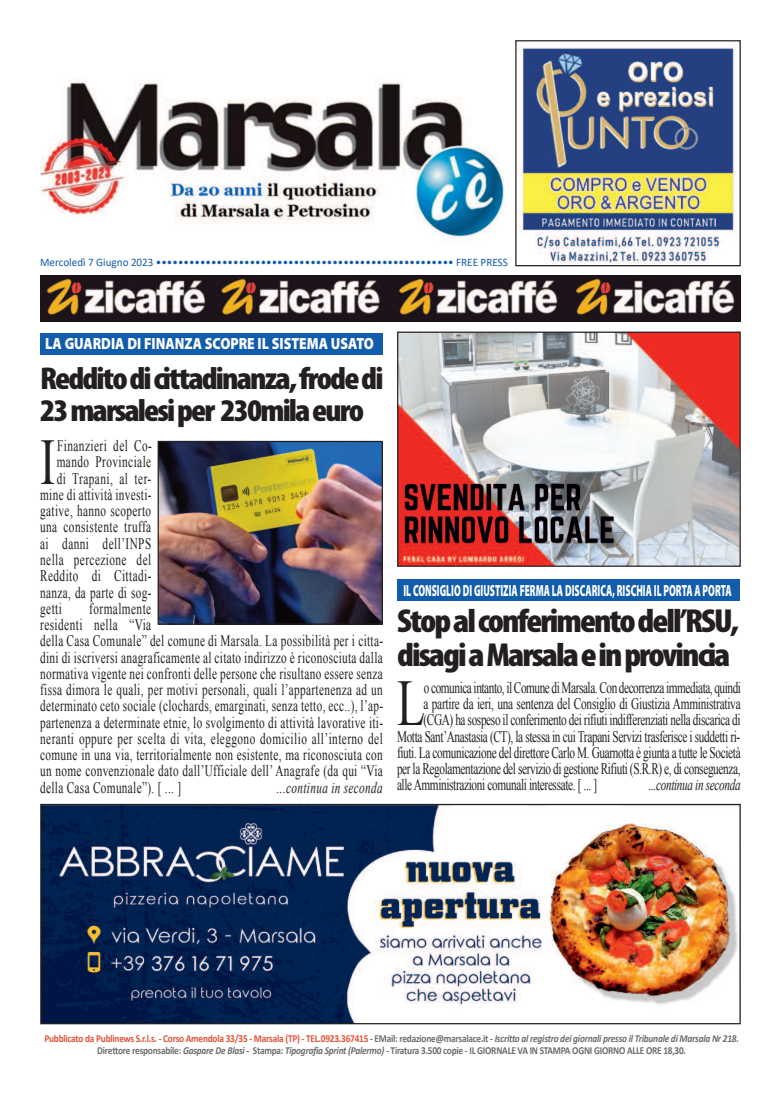
<style>
.page{position:relative;width:780px;height:1099px;background:#fff}
.page>*{position:absolute;margin:0;border:0;box-sizing:border-box;transform-origin:0 0}
.t1{font:65.12px "Times New Roman";color:#231f20;scale:.7 1}
.t2{font:900 condensed 33.38px/33.9px "Myriad Pro";letter-spacing:-.055em;color:#231f20;scale:1.08 1}
.t3{font:900 condensed 31.62px/32.1px "Myriad Pro";letter-spacing:-.055em;color:#231f20;scale:1.08 1}
.t4{font:900 16.25px "Myriad Pro";color:#fff;scale:.57 1}
.t5{font:900 16.25px "Myriad Pro";color:#fff;scale:.85 1}
.t6{font:16px/16.2px "Times New Roman";letter-spacing:.03em;color:#231f20;scale:.7 1}
.t7{font:16px "Times New Roman";letter-spacing:-.03em;color:#231f20;scale:.7 1}
.t8{font:16px "Times New Roman";letter-spacing:-.035em;color:#231f20;scale:.7 1}
.t9{font:16px "Times New Roman";letter-spacing:-.02em;color:#231f20;scale:.7 1}
.t10{font:italic 16px "Times New Roman";letter-spacing:.03em;color:#231f20;scale:.7 1}
.t11{font:italic 16px "Times New Roman";letter-spacing:-.03em;color:#231f20;scale:.7 1}
.t12{font:11.38px "Calibri";color:#115cab}
.t13{font:700 10.62px/12px "Calibri";letter-spacing:-.025em;color:#6c6d70;text-align:center;scale:.87 1}
.s1{color:#e15438}
.s2{font-style:italic}
</style>
<div class="page">
<img style="left:40px;top:275px;width:700px;height:46px">
<img style="left:42px;top:805px;width:696px;height:217px">
<div style="left:40px;top:803px;width:700px;height:221px;border:1px solid #231f20"></div>
<img style="left:399px;top:333px;width:339px;height:232px">
<div style="left:397px;top:331px;width:343px;height:236px;border:1px solid #231f20"></div>
<img style="left:517px;top:43px;width:221px;height:221px">
<div style="left:515px;top:40px;width:225px;height:226px;border:1px solid #231f20"></div>
<div style="left:40px;top:333px;width:343px;height:22px;background:#115cab"></div>
<div style="left:397px;top:579px;width:342px;height:22px;background:#115cab"></div>
<img style="left:40px;top:79px;width:464px;height:158px">
<img style="left:160px;top:443px;width:221px;height:179px">
<div style="left:158px;top:441px;width:225px;height:183px;border:1px solid #231f20"></div>
<p class="t12" style="left:40px;top:257px;width:469px">Mercoledì 7 Giugno 2023 •••••••••••••••••••••••••••••••••••••••••••••••••••••• FREE PRESS</p>
<p class="t5" style="left:45px;top:338px;width:388px">LA GUARDIA DI FINANZA SCOPRE IL SISTEMA USATO</p>
<h3 class="t3" style="left:40px;top:365px;width:319px">Redditodicittadinanza,frodedi<br>23marsalesiper 230milaeuro</h3>
<h1 class="t1" style="left:40px;top:425px;width:23px">I</h1>
<p class="t6" style="left:57px;top:437px;width:137px">Finanzieri del Co-</p>
<p class="t6" style="left:57px;top:454px;width:136px">mando Provinciale</p>
<p class="t6" style="left:57px;top:470px;width:137px">di Trapani, al ter-</p>
<p class="t6" style="left:40px;top:486px;width:161px">mine di attività investi-</p>
<p class="t6" style="left:40px;top:502px;width:160px">gative, hanno scoperto</p>
<p class="t6" style="left:40px;top:519px;width:160px">una consistente truffa</p>
<p class="t6" style="left:40px;top:535px;width:160px">ai danni dell’INPS</p>
<p class="t6" style="left:40px;top:551px;width:160px">nella percezione del</p>
<p class="t6" style="left:40px;top:567px;width:161px">Reddito di Cittadi-</p>
<p class="t6" style="left:40px;top:584px;width:161px">nanza, da parte di sog-</p>
<p class="t6" style="left:40px;top:600px;width:33px">getti</p>
<p class="t6" style="left:40px;top:600px;width:491px;text-indent:49px">formalmente<br>residenti nella “Via<br>della Casa Comunale” del comune di Marsala. La possibilità per i citta&shy;dini di iscriversi anagraficamente al citato indirizzo è riconosciuta dalla normativa vigente nei confronti delle persone che risultano essere senza fissa dimora le quali, per motivi personali, quali l’appartenenza ad un determinato ceto sociale (clochards, emarginati, senza tetto, ecc..), l’ap&shy;partenenza a determinate etnie, lo svolgimento di attività lavorative iti&shy;neranti oppure per scelta di vita, eleggono domicilio all’interno del comune in una via, territorialmente non esistente, ma riconosciuta con un nome convenzionale dato dall’Ufficiale dell’ Anagrafe (da qui “Via della Casa Comunale”). [ ... ]</p>
<p class="t10" style="left:277px;top:778px;width:153px">...continua in seconda</p>
<p class="t4" style="left:403px;top:584px;width:577px">IL CONSIGLIO DI GIUSTIZIA FERMA LA DISCARICA, RISCHIA IL PORTA A PORTA</p>
<h2 class="t2" style="left:397px;top:607px;width:318px">Stopalconferimentodell’RSU, disagiaMarsalaeinprovincia</h2>
<h1 class="t1" style="left:397px;top:667px;width:41px">L</h1>
<p class="t8" style="left:424px;top:678px;width:454px">o comunica intanto, il Comune di Marsala. Con decorrenza immediata, quindi</p>
<p class="t9" style="left:423px;top:695px;width:454px">a partire da ieri, una sentenza del Consiglio di Giustizia Amministrativa</p>
<p class="t7" style="left:423px;top:711px;width:454px">(CGA) ha sospeso il conferimento dei rifiuti indifferenziati nella discarica di</p>
<p class="t7" style="left:397px;top:727px;width:492px">Motta Sant’Anastasia (CT), la stessa in cui Trapani Servizi trasferisce i suddetti ri-</p>
<p class="t7" style="left:397px;top:743px;width:492px">fiuti. La comunicazione del direttore Carlo M. Guarnotta è giunta a tutte le Società</p>
<p class="t7" style="left:397px;top:760px;width:492px">per la Regolamentazione del servizio di gestione Rifiuti (S.R.R) e, di conseguenza,</p>
<p class="t7" style="left:397px;top:776px;width:287px">alle Amministrazioni comunali interessate. [ ... ]</p>
<p class="t11" style="left:648px;top:776px;width:133px">...continua in seconda</p>
<p class="t13" style="left:44px;top:1033px;width:799px"><span class="s1">Pubblicato da Publinews S.r.l.s. - Corso Amendola 33/35 - Marsala (TP) - TEL.0923.367415</span> - EMail: redazione@marsalace.it - <span class="s2">Iscritto al registro dei giornali presso il Tribunale di Marsala Nr 218.<br></span>Direttore responsabile: <span class="s2">Gaspare De Blasi -</span> Stampa: <span class="s2">Tipografia Sprint (Palermo) -</span> Tiratura 3.500 copie - IL GIORNALE VA IN STAMPA OGNI GIORNO ALLE ORE 18,30.</p>
</div>
